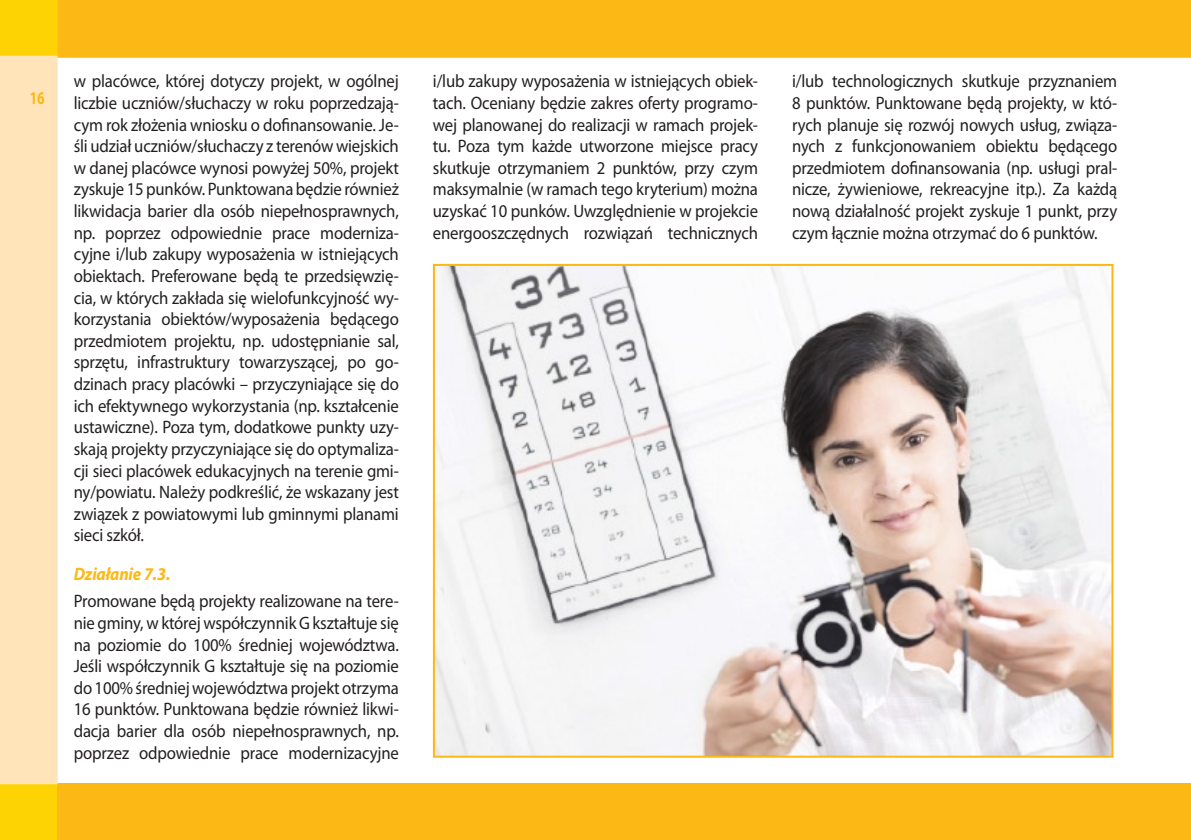
<style>
.page{position:relative;width:1191px;height:840px;background:#fff}
.page>*{position:absolute;margin:0;border:0;box-sizing:border-box;transform-origin:0 0}
.t1{font:18px/21.6px "Myriad Pro";letter-spacing:-.01em;color:#231f20;text-align:justify;scale:.93 1}
.t2{font:italic 700 18px "Myriad Pro";letter-spacing:-.01em;color:#fcb814;scale:.93 1}
.t3{font:700 18px "Myriad Pro";color:#fcb814;scale:.75 1}
</style>
<div class="page">
<div style="left:58px;top:0;width:1132px;height:58px;background:#fcb814"></div>
<div style="left:57px;top:782px;width:1134px;height:57px;background:#fcb814"></div>
<div style="left:0;top:0;width:58px;height:56px;background:#fed304"></div>
<div style="left:0;top:782px;width:57px;height:57px;background:#fed304"></div>
<div style="left:0;top:56px;width:58px;height:727px;background:#fee4b8"></div>
<hr style="left:1190px;top:0;width:1px;height:57px;background:#fcb814">
<img style="left:436px;top:267px;width:674px;height:487px">
<div style="left:433px;top:264px;width:680px;height:493px;border:2px solid #fcb814"></div>
<p class="t3" style="left:30px;top:86px;width:21px">16</p>
<p class="t1" style="left:74px;top:70px;width:351px">w placówce, której dotyczy projekt, w ogólnej liczbie uczniów/słuchaczy w roku poprzedzają&shy;cym rok złożenia wniosku o dofinansowanie. Je&shy;śli udział uczniów/słuchaczy z terenów wiejskich w danej placówce wynosi powyżej 50%, projekt zyskuje 15 punków. Punktowana będzie również likwidacja barier dla osób niepełnosprawnych, np. poprzez odpowiednie prace moderniza&shy;cyjne i/lub zakupy wyposażenia w istniejących obiektach. Preferowane będą te przedsięwzię&shy;cia, w których zakłada się wielofunkcyjność wy&shy;korzystania obiektów/wyposażenia będącego przedmiotem projektu, np. udostępnianie sal, sprzętu, infrastruktury towarzyszącej, po go&shy;dzinach pracy placówki – przyczyniające się do ich efektywnego wykorzystania (np. kształcenie ustawiczne). Poza tym, dodatkowe punkty uzy&shy;skają projekty przyczyniające się do optymaliza&shy;cji sieci placówek edukacyjnych na terenie gmi&shy;ny/powiatu. Należy podkreślić, że wskazany jest związek z powiatowymi lub gminnymi planami sieci szkół.</p>
<p class="t2" style="left:74px;top:562px;width:105px">Działanie 7.3.</p>
<p class="t1" style="left:74px;top:590px;width:351px">Promowane będą projekty realizowane na tere&shy;nie gminy, w której współczynnik G kształtuje się na poziomie do 100% średniej województwa.<br>Jeśli współczynnik G kształtuje się na poziomie do 100% średniej województwa projekt otrzyma 16 punktów. Punktowana będzie również likwi&shy;dacja barier dla osób niepełnosprawnych, np. poprzez odpowiednie prace modernizacyjne</p>
<p class="t1" style="left:433px;top:70px;width:351px">i/lub zakupy wyposażenia w istniejących obiek&shy;tach. Oceniany będzie zakres oferty programo&shy;wej planowanej do realizacji w ramach projek&shy;tu. Poza tym każde utworzone miejsce pracy skutkuje otrzymaniem 2 punktów, przy czym maksymalnie (w ramach tego kryterium) można uzyskać 10 punków. Uwzględnienie w projekcie energooszczędnych rozwiązań technicznych</p>
<p class="t1" style="left:792px;top:70px;width:351px">i/lub technologicznych skutkuje przyznaniem 8 punktów. Punktowane będą projekty, w któ&shy;rych planuje się rozwój nowych usług, związa&shy;nych z funkcjonowaniem obiektu będącego przedmiotem dofinansowania (np. usługi pral&shy;nicze, żywieniowe, rekreacyjne itp.). Za każdą nową działalność projekt zyskuje 1 punkt, przy czym łącznie można otrzymać do 6 punktów.</p>
</div>
